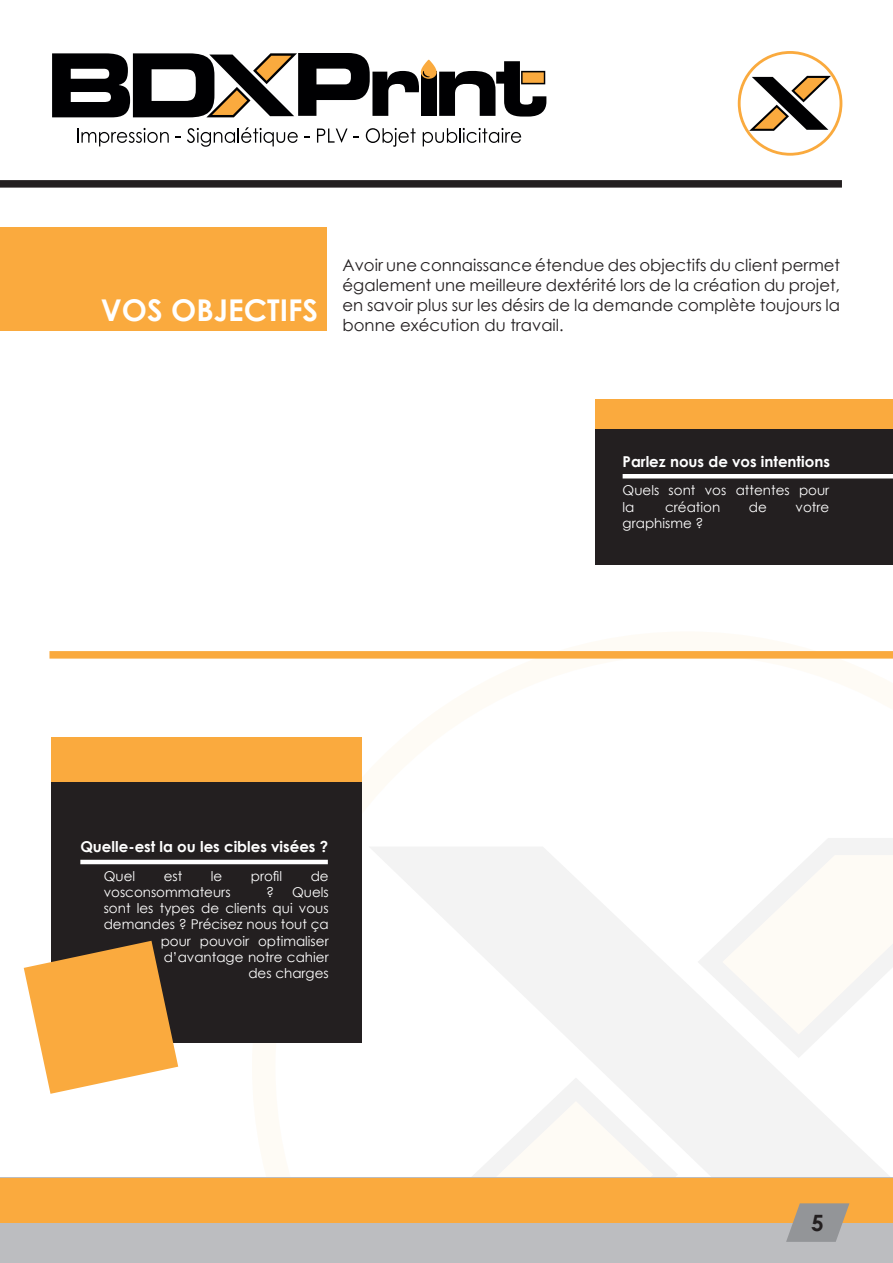
<style>
.page{position:relative;width:893px;height:1263px;background:#fff}
.page>*{position:absolute;margin:0;border:0;box-sizing:border-box;transform-origin:0 0}
.t1{font:700 30px "Century Gothic";color:#fff}
.t2{font:700 22.5px "Century Gothic";color:#231f20}
.t3{font:16.5px/19.8px "Century Gothic";color:#231f20;text-align:justify}
.t4{font:700 15px "Century Gothic";color:#fff}
.t5{font:13.5px/16.2px "Century Gothic";color:#fff}
</style>
<div class="page">
<svg style="left:347px;top:838px;width:546px;height:340px"></svg>
<svg style="left:738px;top:51px;width:104px;height:105px"></svg>
<svg style="left:77px;top:128px;width:92px;height:18px"></svg>
<svg style="left:187px;top:127px;width:111px;height:20px"></svg>
<svg style="left:317px;top:129px;width:31px;height:14px"></svg>
<svg style="left:366px;top:128px;width:50px;height:19px"></svg>
<svg style="left:423px;top:128px;width:98px;height:18px"></svg>
<svg style="left:52px;top:53px;width:494px;height:64px"></svg>
<div style="left:0;top:180px;width:842px;height:8px;background:#231f20"></div>
<div style="left:49px;top:651px;width:844px;height:8px;background:#faaa3e"></div>
<div style="left:0;top:227px;width:327px;height:104px;background:#faaa3e"></div>
<div style="left:595px;top:399px;width:298px;height:166px;background:#231f20"></div>
<div style="left:51px;top:737px;width:310px;height:306px;background:#231f20"></div>
<svg style="left:24px;top:941px;width:154px;height:153px"></svg>
<div style="left:51px;top:737px;width:310px;height:44px;background:#faaa3e"></div>
<div style="left:595px;top:399px;width:298px;height:30px;background:#faaa3e"></div>
<div style="left:0;top:1178px;width:893px;height:85px;background:#bcbdc0"></div>
<div style="left:0;top:1178px;width:893px;height:44px;background:#faaa3e"></div>
<svg style="left:786px;top:1203px;width:63px;height:39px"></svg>
<hr style="left:623px;top:474px;width:270px;height:4px;background:#fff">
<hr style="left:80px;top:860px;width:248px;height:4px;background:#fff">
<p class="t1" style="left:101px;top:287px;width:219px">VOS OBJECTIFS</p>
<p class="t3" style="left:343px;top:255px;width:499px">Avoir une connaissance étendue des objectifs du client permet également une meilleure dextérité lors de la création du projet, en savoir plus sur les désirs de la demande complète toujours la bonne exécution du travail.</p>
<p class="t4" style="left:623px;top:451px;width:209px">Parlez nous de vos intentions</p>
<p class="t5" style="left:623px;top:482px;width:208px">Quels sont vos attentes pour la</p>
<p class="t5" style="left:665px;top:498px;width:57px">création</p>
<p class="t5" style="left:749px;top:498px;width:20px">de</p>
<p class="t5" style="left:796px;top:498px;width:35px">votre</p>
<p class="t5" style="left:623px;top:514px;width:82px">graphisme ?</p>
<p class="t4" style="left:80px;top:835px;width:249px">Quelle-est la ou les cibles visées ?</p>
<p class="t5" style="left:104px;top:867px;width:33px">Quel</p>
<p class="t5" style="left:164px;top:867px;width:20px">est</p>
<p class="t5" style="left:211px;top:867px;width:13px">le</p>
<p class="t5" style="left:251px;top:867px;width:33px">profil</p>
<p class="t5" style="left:311px;top:867px;width:20px">de</p>
<p class="t5" style="left:104px;top:884px;width:128px">vosconsommateurs</p>
<p class="t5" style="left:266px;top:884px;width:9px">?</p>
<p class="t5" style="left:104px;top:884px;width:227px;text-align:right">Quels<br>sont les types de clients qui vous demandes ? Précisez nous tout ça pour pouvoir optimaliser d’avantage notre cahier<br>des charges</p>
<p class="t2" style="left:811px;top:1205px;width:14px">5</p>
</div>
